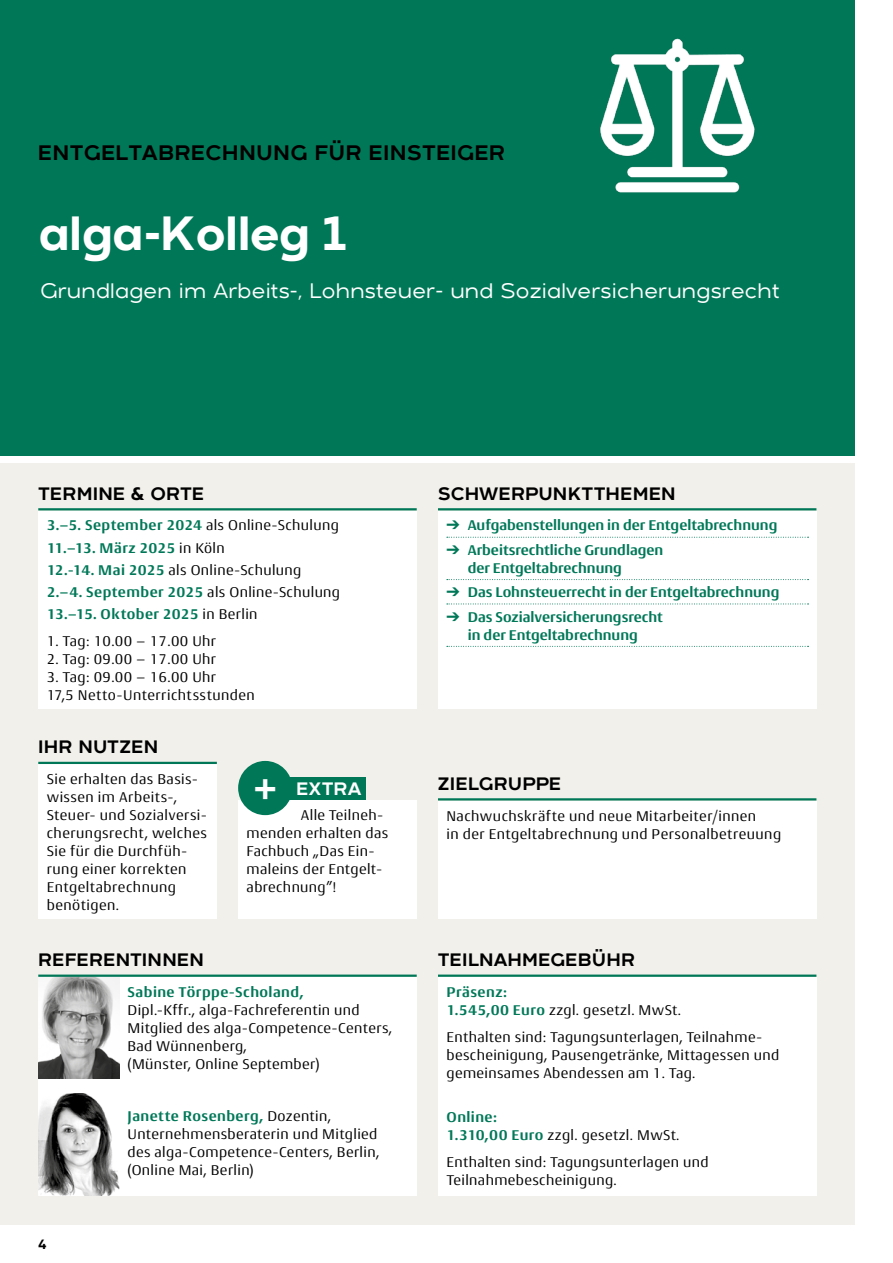
<style>
.page{position:relative;width:893px;height:1263px;background:#fff}
.page>*{position:absolute;margin:0;border:0;box-sizing:border-box;transform-origin:0 0}
.t1{font:700 48px "Arkibal";letter-spacing:-.03em;color:#fff}
.t2{font:42px "Arkibal";color:#fff}
.t3{font:500 21px "Arkibal";letter-spacing:.01em;color:#fff}
.t4{font:700 21px "Arkibal";letter-spacing:.01em;color:#000}
.t5{font:700 18px "Arkibal";letter-spacing:.01em;color:#000}
.t6{font:700 18px "Arkibal";letter-spacing:.01em;color:#fff}
.t7{font:15px/18px "Conto";letter-spacing:.025em;color:#000}
.t8{font:700 15px/18px "Conto";color:#007858}
.t9{font:700 15px/22.2px "Conto";letter-spacing:.025em;color:#007858}
.t10{font:700 15px/18px "Conto";letter-spacing:.03em;color:#007858}
.t11{font:700 13.5px "Arkibal";color:#000}
.s1{font-weight:400;color:#000}
.s2{font-weight:700;color:#007858}
</style>
<div class="page">
<div style="left:0;top:463px;width:855px;height:762px;background:#f1f0ea"></div>
<div style="left:238px;top:800px;width:179px;height:118px;background:#fff"></div>
<div style="left:284px;top:778px;width:82px;height:22px;background:#007858"></div>
<div style="left:238px;top:761px;width:54px;height:54px;background:#007858;border-radius:50%"></div>
<div style="left:38px;top:510px;width:379px;height:198px;background:#fff"></div>
<hr style="left:38px;top:508px;width:379px;height:2px;background:#007858">
<div style="left:438px;top:801px;width:378px;height:117px;background:#fff"></div>
<hr style="left:438px;top:798px;width:378px;height:2px;background:#007858">
<div style="left:438px;top:510px;width:378px;height:198px;background:#fff"></div>
<svg style="left:447px;top:537px;width:361px;height:1px"></svg>
<svg style="left:447px;top:579px;width:361px;height:1px"></svg>
<svg style="left:447px;top:604px;width:361px;height:1px"></svg>
<svg style="left:447px;top:646px;width:361px;height:1px"></svg>
<hr style="left:438px;top:508px;width:378px;height:2px;background:#007858">
<div style="left:38px;top:977px;width:379px;height:219px;background:#fff"></div>
<img style="left:38px;top:977px;width:81px;height:102px">
<img style="left:38px;top:1093px;width:81px;height:103px">
<hr style="left:38px;top:974px;width:379px;height:3px;background:#007858">
<div style="left:438px;top:977px;width:378px;height:219px;background:#fff"></div>
<hr style="left:438px;top:974px;width:378px;height:3px;background:#007858">
<div style="left:0;top:0;width:855px;height:455px;background:#007858"></div>
<div style="left:38px;top:764px;width:179px;height:154px;background:#fff"></div>
<hr style="left:38px;top:762px;width:179px;height:2px;background:#007858">
<img style="left:600px;top:38px;width:155px;height:155px">
<h3 class="t4" style="left:38px;top:137px;width:469px">ENTGELTABRECHNUNG FÜR EINSTEIGER</h3>
<h1 class="t1" style="left:38px;top:199px;width:311px">alga-Kolleg 1</h1>
<h3 class="t3" style="left:40px;top:277px;width:741px">Grundlagen im Arbeits-, Lohnsteuer- und Sozialversicherungsrecht</h3>
<p class="t5" style="left:38px;top:480px;width:167px">TERMINE &amp; ORTE</p>
<p class="t5" style="left:438px;top:480px;width:239px">SCHWERPUNKTTHEMEN</p>
<p class="t9" style="left:47px;top:514px;width:295px">3.–5. September 2024 <span class="s1">als Online-Schulung </span>11.–13. März 2025 <span class="s1">in Köln<br></span>12.-14. Mai 2025 <span class="s1">als Online-Schulung </span>2.–4. September 2025 <span class="s1">als Online-Schulung </span>13.–15. Oktober 2025 <span class="s1">in Berlin</span></p>
<p class="t7" style="left:47px;top:631px;width:171px">1. Tag: 10.00 – 17.00 Uhr</p>
<p class="t7" style="left:47px;top:649px;width:171px">2. Tag: 09.00 – 17.00 Uhr</p>
<p class="t7" style="left:47px;top:667px;width:210px">3. Tag: 09.00 – 16.00 Uhr<br>17,5 Netto-Unterrichtsstunden</p>
<p class="t8" style="left:446px;top:516px;width:332px">➔ Aufgabenstellungen in der Entgeltabrechnung</p>
<p class="t8" style="left:468px;top:540px;width:197px;text-indent:-21px">➔ Arbeitsrechtliche Grundlagen der Entgeltabrechnung</p>
<p class="t8" style="left:446px;top:583px;width:334px">➔ Das Lohnsteuerrecht in der Entgeltabrechnung</p>
<p class="t8" style="left:446px;top:607px;width:218px;text-align:center">➔ Das Sozialversicherungsrecht in der Entgeltabrechnung</p>
<p class="t5" style="left:38px;top:734px;width:121px">IHR NUTZEN</p>
<p class="t7" style="left:47px;top:769px;width:162px">Sie erhalten das Basis&shy;wissen im Arbeits-,<br>Steuer- und Sozialversi&shy;cherungsrecht, welches<br>Sie für die Durchfüh&shy;rung einer korrekten<br>Entgeltabrechnung benötigen.</p>
<h2 class="t2" style="left:254px;top:759px;width:25px">+</h2>
<p class="t6" style="left:297px;top:776px;width:66px">EXTRA</p>
<p class="t7" style="left:247px;top:805px;width:143px;text-indent:54px">Alle Teilneh&shy;menden erhalten das<br>Fachbuch „Das Ein&shy;maleins der Entgelt&shy;abrechnung”!</p>
<p class="t5" style="left:438px;top:770px;width:125px">ZIELGRUPPE</p>
<p class="t7" style="left:446px;top:806px;width:336px">Nachwuchskräfte und neue Mitarbeiter/innen<br>in der Entgeltabrechnung und Personalbetreuung</p>
<p class="t5" style="left:38px;top:947px;width:167px">REFERENTINNEN</p>
<p class="t5" style="left:438px;top:947px;width:199px">TEILNAHMEGEBÜHR</p>
<p class="t10" style="left:128px;top:982px;width:178px">Sabine Törppe-Scholand,</p>
<p class="t7" style="left:128px;top:1000px;width:266px">Dipl.-Kffr., alga-Fachreferentin und<br>Mitglied des alga-Competence-Centers,<br>Bad Wünnenberg,<br>(Münster, Online September)</p>
<p class="t7" style="left:128px;top:1106px;width:253px"><span class="s2">Janette Rosenberg,</span> Dozentin,<br>Unternehmensberaterin und Mitglied des alga-Competence-Centers, Berlin, (Online Mai, Berlin)</p>
<p class="t10" style="left:446px;top:983px;width:236px">Präsenz:<br>1.545,00 Euro <span class="s1">zzgl. gesetzl. MwSt.</span></p>
<p class="t7" style="left:446px;top:1027px;width:334px">Enthalten sind: Tagungsunterlagen, Teilnahme&shy;bescheinigung, Pausengetränke, Mittagessen und gemeinsames Abendessen am 1. Tag.</p>
<p class="t8" style="left:446px;top:1108px;width:235px">Online:<br>1.310,00 Euro <span class="s1">zzgl. gesetzl. MwSt.</span></p>
<p class="t7" style="left:446px;top:1152px;width:264px">Enthalten sind: Tagungsunterlagen und<br>Teilnahmebescheinigung.</p>
<p class="t11" style="left:38px;top:1234px;width:10px">4</p>
</div>
